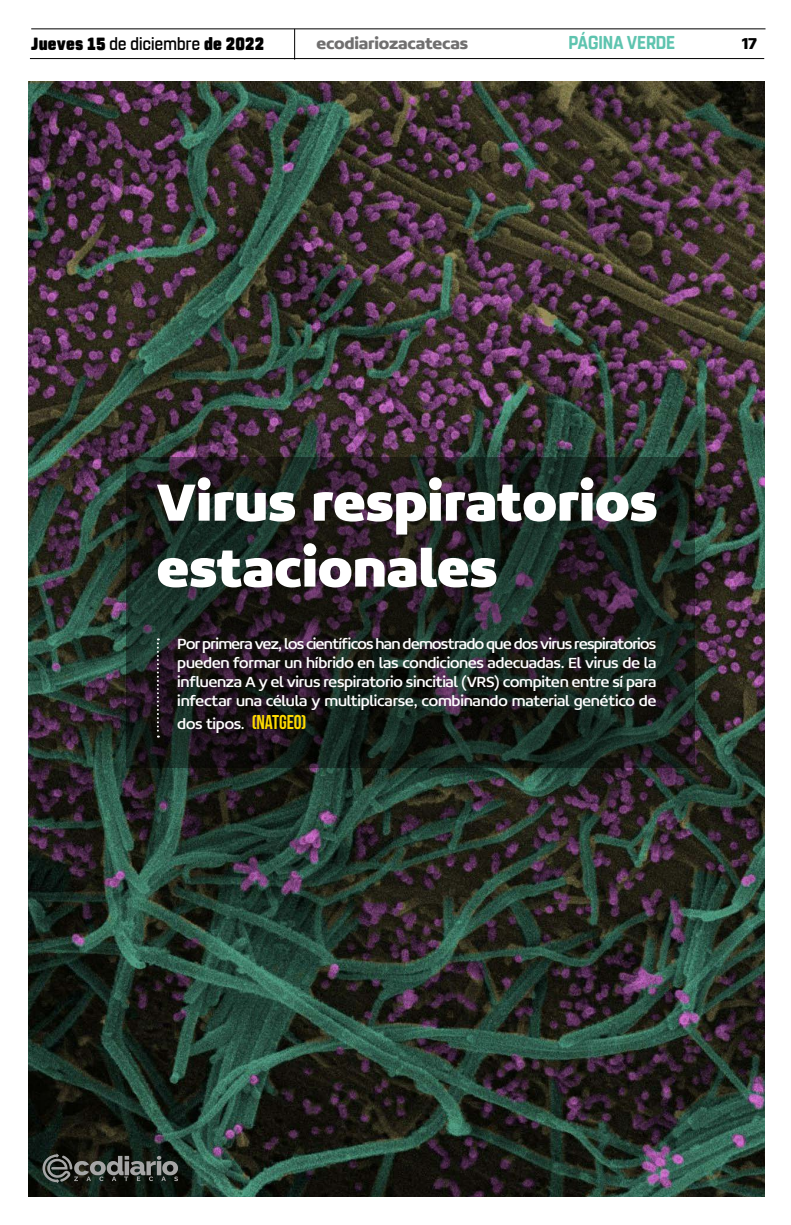
<style>
.page{position:relative;width:791px;height:1225px;background:#fff}
.page>*{position:absolute;margin:0;border:0;box-sizing:border-box;transform-origin:0 0}
.t1{font:700 18.6px "Rohn Rounded";letter-spacing:-.005em;color:#5ec4af;scale:.91 1}
.t2{font:900 17.6px "Rohn Rounded";letter-spacing:.015em;color:#000;scale:.91 1}
.t3{font:700 16.9px "Concord";letter-spacing:-.01em;color:#706f6f}
.t4{font:700 16.9px "Concord";color:#000}
.t5{font:16px/19px "Concord";letter-spacing:-.015em;color:#fff;text-align:justify}
.s1{font-weight:500}
.s2{font-family:"Bebas Neue";font-size:20px;color:#feda00}
</style>
<div class="page">
<img style="left:28px;top:81px;width:736px;height:1115px">
<svg style="left:126px;top:457px;width:569px;height:310px"></svg>
<hr style="left:30px;top:58px;width:734px;height:1px;background:#000">
<hr style="left:31px;top:28px;width:734px;height:1px;background:#000">
<hr style="left:294px;top:29px;width:1px;height:31px;background:#000">
<svg style="left:157px;top:638px;width:2px;height:99px"></svg>
<svg style="left:42px;top:1153px;width:136px;height:30px"></svg>
<svg style="left:158px;top:543px;width:338px;height:44px"></svg>
<svg style="left:157px;top:477px;width:499px;height:57px"></svg>
<p class="t2" style="left:31px;top:33px;width:257px">Jueves 15 <span class="s1">de diciembre</span> de 2022</p>
<p class="t3" style="left:316px;top:33px;width:153px">ecodiariozacatecas</p>
<p class="t1" style="left:568px;top:32px;width:119px">PÁGINA VERDE</p>
<p class="t4" style="left:742px;top:33px;width:17px">17</p>
<p class="t5" style="left:177px;top:634px;width:481px">Por primera vez, los científicos han demostrado que dos virus respiratorios pueden formar un híbrido en las condiciones adecuadas. El virus de la influenza A y el virus respiratorio sincitial (VRS) compiten entre sí para infectar una célula y multiplicarse, combinando material genético de</p>
<p class="t5" style="left:177px;top:714px;width:131px">dos tipos. <span class="s2">(NATGEO)</span></p>
</div>
